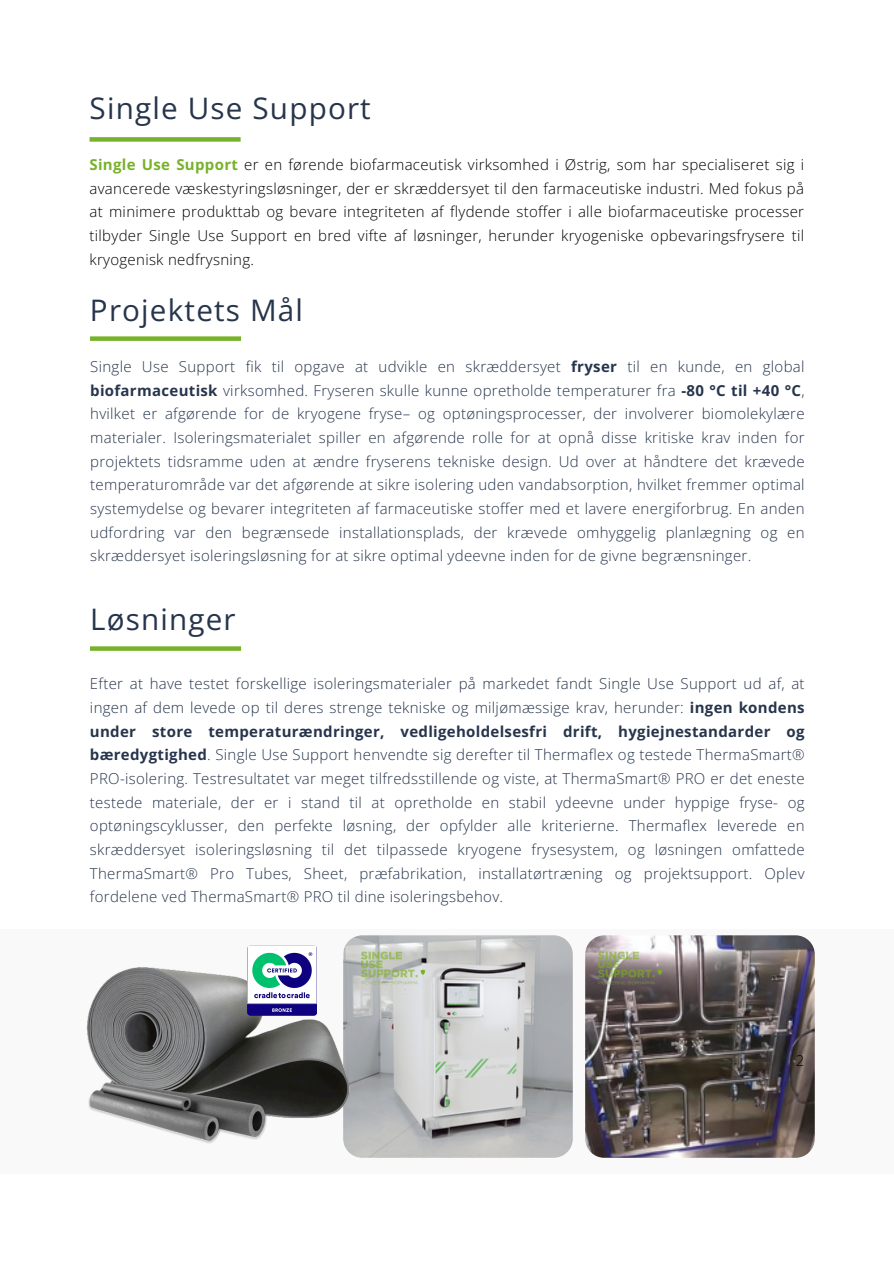
<style>
.page{position:relative;width:894px;height:1264px;background:#fff}
.page>*{position:absolute;margin:0;border:0;box-sizing:border-box;transform-origin:0 0}
.t1{font:29.7px "Open Sans";letter-spacing:.04em;color:#27354c}
.t2{font:300 15px/23.7px "Open Sans";letter-spacing:.02em;color:#27354c;text-align:justify}
.t3{font:300 15px/23.7px "Open Sans";letter-spacing:.02em;color:#000;text-align:justify}
.s1{font-weight:700;color:#78b22b}
.s2{font-weight:700}
</style>
<div class="page">
<div style="left:90px;top:336px;width:151px;height:5px;background:#78b22b"></div>
<div style="left:90px;top:646px;width:151px;height:5px;background:#78b22b"></div>
<div style="left:89px;top:137px;width:151px;height:5px;background:#78b22b"></div>
<div style="left:0;top:929px;width:893px;height:245px;background:#f9f9f9"></div>
<img style="left:343px;top:935px;width:229px;height:222px;border-radius:19px">
<img style="left:585px;top:935px;width:229px;height:222px;border-radius:19px">
<img style="left:86px;top:957px;width:306px;height:192px">
<img style="left:247px;top:945px;width:70px;height:70px;border-radius:3px">
<img style="left:361px;top:950px;width:63px;height:35px">
<img style="left:598px;top:950px;width:63px;height:35px">
<p class="t1" style="left:89px;top:88px;width:283px">Single Use Support</p>
<p class="t3" style="left:89px;top:152px;width:716px"><span class="s1">Single Use Support</span> er en førende biofarmaceutisk virksomhed i Østrig, som har specialiseret sig i avancerede væskestyringsløsninger, der er skræddersyet til den farmaceutiske industri. Med fokus på at minimere produkttab og bevare integriteten af flydende stoffer i alle biofarmaceutiske processer tilbyder Single Use Support en bred vifte af løsninger, herunder kryogeniske opbevaringsfrysere til kryogenisk nedfrysning.</p>
<p class="t1" style="left:90px;top:289px;width:214px">Projektets Mål</p>
<p class="t2" style="left:90px;top:354px;width:715px">Single Use Support fik til opgave at udvikle en skræddersyet <span class="s2">fryser</span> til en kunde, en global <span class="s2">biofarmaceutisk</span> virksomhed. Fryseren skulle kunne opretholde temperaturer fra <span class="s2">-80 °C til +40 °C</span>, hvilket er afgørende for de kryogene fryse– og optøningsprocesser, der involverer biomolekylære materialer. Isoleringsmaterialet spiller en afgørende rolle for at opnå disse kritiske krav inden for projektets tidsramme uden at ændre fryserens tekniske design. Ud over at håndtere det krævede temperaturområde var det afgørende at sikre isolering uden vandabsorption, hvilket fremmer optimal systemydelse og bevarer integriteten af farmaceutiske stoffer med et lavere energiforbrug. En anden udfordring var den begrænsede installationsplads, der krævede omhyggelig planlægning og en skræddersyet isoleringsløsning for at sikre optimal ydeevne inden for de givne begrænsninger.</p>
<h1 class="t1" style="left:90px;top:598px;width:147px">Løsninger</h1>
<h1 class="t2" style="left:90px;top:671px;width:716px">Efter at have testet forskellige isoleringsmaterialer på markedet fandt Single Use Support ud af, at ingen af dem levede op til deres strenge tekniske og miljømæssige krav, herunder: <span class="s2">ingen kondens under store temperaturændringer, vedligeholdelsesfri drift, hygiejnestandarder og bæredygtighed</span>. Single Use Support henvendte sig derefter til Thermaflex og testede ThermaSmart® PRO-isolering. Testresultatet var meget tilfredsstillende og viste, at ThermaSmart® PRO er det eneste testede materiale, der er i stand til at opretholde en stabil ydeevne under hyppige fryse- og optøningscyklusser, den perfekte løsning, der opfylder alle kriterierne. Thermaflex leverede en skræddersyet isoleringsløsning til det tilpassede kryogene frysesystem, og løsningen omfattede ThermaSmart® Pro Tubes, Sheet, præfabrikation, installatørtræning og projektsupport. Oplev fordelene ved ThermaSmart® PRO til dine isoleringsbehov.</h1>
<p class="t3" style="left:795px;top:1048px;width:10px">2</p>
</div>
